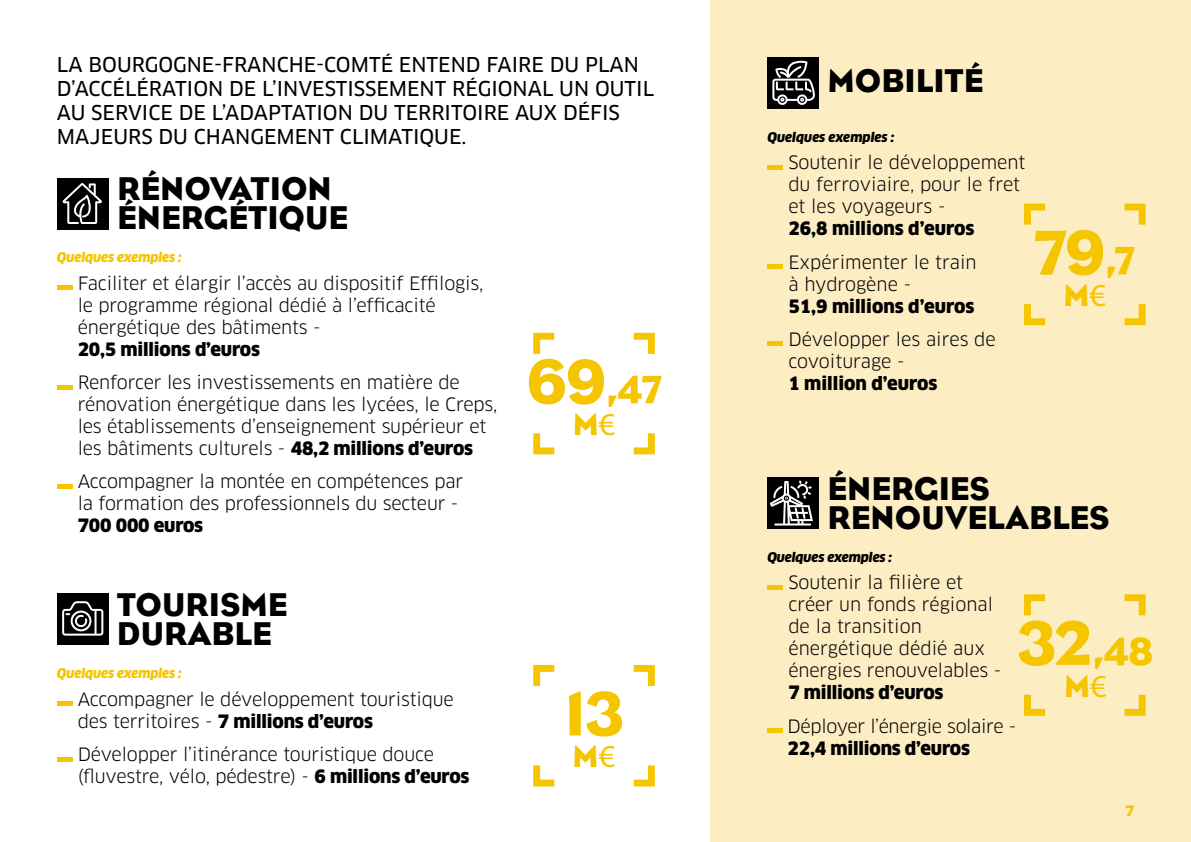
<style>
.page{position:relative;width:1191px;height:842px;background:#fff}
.page>*{position:absolute;margin:0;border:0;box-sizing:border-box;transform-origin:0 0}
.t1{font:64px "Eagle";color:#f5c500}
.t2{font:40px "Eagle";color:#f5c500}
.t3{font:33.6px/28.8px "Eagle";color:#000}
.t4{font:32px "Eagle";color:#f5c500}
.t5{font:20px/24px "Clan Pro News";color:#000}
.t6{font:18px/22px "Clan Pro";letter-spacing:-.01em;color:#000}
.t7{font:900 18px "Clan Pro";letter-spacing:-.01em;color:#000}
.t8{font:900 14px "Clan Pro";color:#f5c500}
.t9{font:italic 900 13px "Clan Pro";letter-spacing:-.01em;color:#f5c500}
.t10{font:italic 900 13px "Clan Pro";letter-spacing:-.01em;color:#000}
.s1{font-weight:900}
.s2{font-size:64px}
.s3{font-family:"Myriad Pro"}
.s4{font-size:40px}
</style>
<div class="page">
<div style="left:710px;top:0;width:481px;height:842px;background:#fdedc3"></div>
<div style="left:57px;top:594px;width:52px;height:51px;background:#000"></div>
<svg style="left:62px;top:601px;width:41px;height:35px"></svg>
<hr style="left:57px;top:286px;width:15px;height:4px;background:#f5c500">
<hr style="left:57px;top:385px;width:15px;height:4px;background:#f5c500">
<hr style="left:57px;top:484px;width:15px;height:4px;background:#f5c500">
<hr style="left:57px;top:702px;width:15px;height:4px;background:#f5c500">
<hr style="left:57px;top:757px;width:15px;height:4px;background:#f5c500">
<hr style="left:767px;top:585px;width:15px;height:4px;background:#f5c500">
<hr style="left:767px;top:729px;width:15px;height:4px;background:#f5c500">
<hr style="left:767px;top:165px;width:15px;height:4px;background:#f5c500">
<hr style="left:767px;top:265px;width:15px;height:4px;background:#f5c500">
<hr style="left:767px;top:342px;width:15px;height:4px;background:#f5c500">
<svg style="left:634px;top:665px;width:21px;height:21px"></svg>
<svg style="left:533px;top:665px;width:21px;height:21px"></svg>
<svg style="left:533px;top:765px;width:21px;height:21px"></svg>
<svg style="left:634px;top:765px;width:21px;height:21px"></svg>
<svg style="left:634px;top:333px;width:21px;height:21px"></svg>
<svg style="left:533px;top:333px;width:21px;height:21px"></svg>
<svg style="left:533px;top:433px;width:21px;height:21px"></svg>
<svg style="left:634px;top:433px;width:21px;height:21px"></svg>
<svg style="left:1124px;top:594px;width:21px;height:21px"></svg>
<svg style="left:1024px;top:594px;width:21px;height:21px"></svg>
<svg style="left:1024px;top:695px;width:21px;height:21px"></svg>
<svg style="left:1124px;top:695px;width:21px;height:21px"></svg>
<svg style="left:1124px;top:204px;width:21px;height:21px"></svg>
<svg style="left:1024px;top:204px;width:21px;height:21px"></svg>
<svg style="left:1024px;top:304px;width:21px;height:21px"></svg>
<svg style="left:1124px;top:304px;width:21px;height:21px"></svg>
<div style="left:57px;top:178px;width:51px;height:51px;background:#000"></div>
<svg style="left:62px;top:183px;width:40px;height:41px"></svg>
<div style="left:767px;top:477px;width:52px;height:52px;background:#000"></div>
<svg style="left:770px;top:480px;width:43px;height:45px"></svg>
<div style="left:767px;top:57px;width:52px;height:52px;background:#000"></div>
<svg style="left:772px;top:60px;width:43px;height:45px"></svg>
<p class="t5" style="left:57px;top:53px;width:598px">LA BOURGOGNE-FRANCHE-COMTÉ ENTEND FAIRE DU PLAN D’ACCÉLÉRATION DE L’INVESTISSEMENT RÉGIONAL UN OUTIL AU SERVICE DE L’ADAPTATION DU TERRITOIRE AUX DÉFIS MAJEURS DU CHANGEMENT CLIMATIQUE.</p>
<h3 class="t3" style="left:117px;top:174px;width:232px">RÉNOVATION<br>ÉNERGÉTIQUE</h3>
<p class="t9" style="left:57px;top:250px;width:126px">Quelques exemples :</p>
<p class="t6" style="left:78px;top:272px;width:407px">Faciliter et élargir l’accès au dispositif Effilogis, le programme régional dédié à l’efficacité énergétique des bâtiments -</p>
<p class="t7" style="left:78px;top:338px;width:184px">20,5 millions d’euros</p>
<p class="t6" style="left:78px;top:371px;width:421px">Renforcer les investissements en matière de rénovation énergétique dans les lycées, le Creps, les établissements d’enseignement supérieur et les bâtiments culturels - <span class="s1">48,2 millions d’euros</span></p>
<p class="t6" style="left:78px;top:471px;width:387px">Accompagner la montée en compétences par la formation des professionnels du secteur -</p>
<p class="t7" style="left:78px;top:515px;width:127px">700 000 euros</p>
<h3 class="t3" style="left:117px;top:590px;width:172px">TOURISME<br>DURABLE</h3>
<p class="t9" style="left:57px;top:666px;width:126px">Quelques exemples :</p>
<p class="t6" style="left:78px;top:688px;width:378px">Accompagner le développement touristique des territoires - <span class="s1">7 millions d’euros</span></p>
<p class="t6" style="left:78px;top:743px;width:393px">Développer l’itinérance touristique douce (fluvestre, vélo, pédestre) - <span class="s1">6 millions d’euros</span></p>
<h2 class="t2" style="left:526px;top:367px;width:136px"><span class="s2">69</span>,47</h2>
<h3 class="t4" style="left:573px;top:406px;width:44px">M<span class="s3">€</span></h3>
<h1 class="t1" style="left:564px;top:677px;width:60px">13</h1>
<h3 class="t4" style="left:572px;top:738px;width:44px">M<span class="s3">€</span></h3>
<h3 class="t3" style="left:827px;top:66px;width:157px">MOBILITÉ</h3>
<p class="t10" style="left:767px;top:129px;width:129px">Quelques exemples :</p>
<p class="t6" style="left:788px;top:152px;width:239px">Soutenir le développement du ferroviaire, pour le fret et les voyageurs -</p>
<p class="t7" style="left:788px;top:218px;width:187px">26,8 millions d’euros</p>
<p class="t6" style="left:788px;top:251px;width:190px">Expérimenter le train à hydrogène -</p>
<p class="t7" style="left:788px;top:295px;width:187px">51,9 millions d’euros</p>
<p class="t6" style="left:788px;top:328px;width:209px">Développer les aires de covoiturage -</p>
<p class="t7" style="left:788px;top:373px;width:151px">1 million d’euros</p>
<h1 class="t1" style="left:1035px;top:216px;width:101px">79<span class="s4">,7</span></h1>
<h3 class="t4" style="left:1063px;top:277px;width:44px">M<span class="s3">€</span></h3>
<h3 class="t3" style="left:827px;top:474px;width:284px">ÉNERGIES<br>RENOUVELABLES</h3>
<p class="t10" style="left:767px;top:549px;width:126px">Quelques exemples :</p>
<p class="t6" style="left:788px;top:572px;width:214px">Soutenir la filière et créer un fonds régional de la transition énergétique dédié aux énergies renouvelables -</p>
<p class="t7" style="left:788px;top:682px;width:157px">7 millions d’euros</p>
<p class="t6" style="left:787px;top:715px;width:230px">Déployer l’énergie solaire -</p>
<p class="t7" style="left:787px;top:737px;width:184px">22,4 millions d’euros</p>
<h2 class="t2" style="left:1018px;top:628px;width:137px"><span class="s2">32</span>,48</h2>
<h3 class="t4" style="left:1064px;top:668px;width:44px">M<span class="s3">€</span></h3>
<p class="t8" style="left:1125px;top:803px;width:10px">7</p>
</div>
